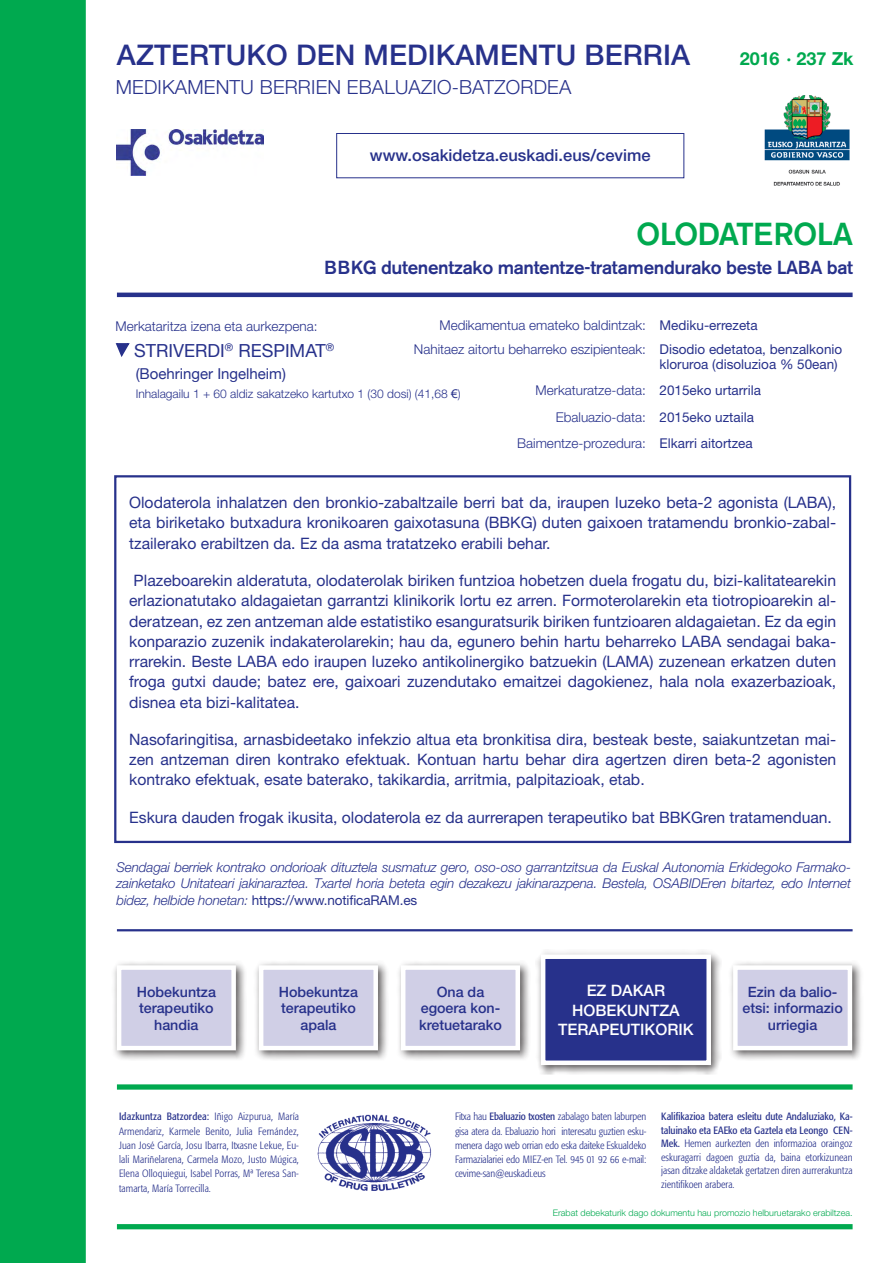
<style>
.page{position:relative;width:893px;height:1263px;background:#fff}
.page>*{position:absolute;margin:0;border:0;box-sizing:border-box;transform-origin:0 0}
.t1{font:500 31.5px "Akzidenz Grotesk BE";letter-spacing:-.02em;color:#00a94f}
.t2{font:500 28.5px "Helvetica Neue";letter-spacing:.005em;color:#27318b}
.t3{font:300 19.5px "Helvetica Neue";letter-spacing:.01em;color:#27318b}
.t4{font:500 18.75px "Akzidenz Grotesk BE";letter-spacing:-.02em;color:#27318b}
.t5{font:18px "Helvetica Neue";color:#27318b}
.t6{font:700 18px "Helvetica Neue";color:#00a94f}
.t7{font:500 16.5px "Helvetica Neue";color:#27318b}
.t8{font:15.75px/20.2px "Helvetica Neue";color:#27318b;text-align:justify}
.t9{font:500 15.75px/19.5px "Helvetica Neue";color:#fff;text-align:center}
.t10{font:15px "Helvetica Neue";color:#27318b}
.t11{font:500 14.25px/16.5px "Helvetica Neue";color:#27318b;text-align:center}
.t12{font:italic 300 13.5px/16.5px "Helvetica Neue";letter-spacing:-.01em;color:#27318b;text-align:justify}
.t13{font:300 13.5px/23.5px "Helvetica Neue";color:#27318b}
.t14{font:13.5px "Helvetica Neue";color:#27318b}
.t15{font:300 12px "Helvetica Neue";color:#27318b}
.t16{font:300 condensed 10.5px/14.2px "Formata";color:#27318b;text-align:justify}
.t17{font:300 9px "Helvetica Neue";color:#00a94f}
.s1{font-weight:400}
.s2{font-family:"Arial";font-weight:400}
.s3{font-weight:400;font-style:normal}
</style>
<div class="page">
<div style="left:0;top:0;width:86px;height:1263px;background:#00a94f"></div>
<img style="left:117px;top:130px;width:147px;height:45px">
<img style="left:764px;top:95px;width:86px;height:91px">
<div style="left:117px;top:1224px;width:736px;height:5px;background:#00a94f"></div>
<div style="left:117px;top:1084px;width:736px;height:6px;background:#00a94f"></div>
<div style="left:336px;top:133px;width:348px;height:45px;background:#fff;border:1px solid #27318b"></div>
<img style="left:317px;top:1114px;width:114px;height:77px">
<hr style="left:117px;top:293px;width:736px;height:4px;background:#27318b">
<div style="left:114px;top:475px;width:737px;height:368px;border:2px solid #27318b"></div>
<div style="left:111px;top:960px;width:136px;height:101px;background:#231f20;opacity:.75"></div>
<div style="left:119px;top:967px;width:115px;height:81px;background:#d0cfe6"></div>
<div style="left:117px;top:965px;width:119px;height:85px;border:4px solid #fff"></div>
<div style="left:254px;top:960px;width:135px;height:101px;background:#231f20;opacity:.75"></div>
<div style="left:261px;top:967px;width:115px;height:81px;background:#d0cfe6"></div>
<div style="left:259px;top:965px;width:119px;height:85px;border:4px solid #fff"></div>
<div style="left:396px;top:960px;width:135px;height:101px;background:#231f20;opacity:.75"></div>
<div style="left:403px;top:967px;width:115px;height:81px;background:#d0cfe6"></div>
<div style="left:401px;top:965px;width:119px;height:85px;border:4px solid #fff"></div>
<hr style="left:117px;top:929px;width:736px;height:2px;background:#27318b">
<div style="left:728px;top:960px;width:135px;height:101px;background:#231f20;opacity:.75"></div>
<div style="left:735px;top:967px;width:115px;height:81px;background:#d0cfe6"></div>
<div style="left:733px;top:965px;width:119px;height:85px;border:4px solid #fff"></div>
<div style="left:535px;top:949px;width:187px;height:127px;background:#231f20;opacity:.75"></div>
<div style="left:543px;top:957px;width:166px;height:106px;background:#27318b"></div>
<div style="left:541px;top:954px;width:170px;height:111px;border:4px solid #fff"></div>
<svg style="left:115px;top:343px;width:15px;height:14px"></svg>
<h2 class="t2" style="left:117px;top:38px;width:575px">AZTERTUKO DEN MEDIKAMENTU BERRIA</h2>
<p class="t3" style="left:116px;top:75px;width:457px">MEDIKAMENTU BERRIEN EBALUAZIO-BATZORDEA</p>
<p class="t7" style="left:370px;top:145px;width:282px">www.osakidetza.euskadi.eus/cevime</p>
<p class="t6" style="left:740px;top:48px;width:115px">2016 · 237 Zk</p>
<h1 class="t1" style="left:636px;top:214px;width:218px">OLODATEROLA</h1>
<p class="t4" style="left:324px;top:256px;width:530px">BBKG dutenentzako mantentze-tratamendurako beste LABA bat</p>
<p class="t13" style="left:414px;top:313px;width:430px;text-indent:26px">Medikamentua emateko baldintzak: <span class="s1">Mediku-errezeta<br></span>Nahitaez aitortu beharreko eszipienteak: <span class="s1">Disodio edetatoa, benzalkonio</span></p>
<p class="t14" style="left:659px;top:356px;width:180px">kloruroa (disoluzioa % 50ean)</p>
<p class="t13" style="left:535px;top:378px;width:227px">Merkaturatze-data: <span class="s1">2015eko urtarrila</span></p>
<p class="t13" style="left:556px;top:405px;width:200px">Ebaluazio-data: <span class="s1">2015eko uztaila</span></p>
<p class="t13" style="left:517px;top:431px;width:237px">Baimentze-prozedura: <span class="s1">Elkarri aitortzea</span></p>
<p class="t13" style="left:116px;top:314px;width:203px">Merkataritza izena eta aurkezpena:</p>
<p class="t5" style="left:134px;top:340px;width:201px">StriverdI <sup>®</sup> Respimat<sup>®</sup></p>
<p class="t10" style="left:136px;top:364px;width:152px">(Boehringer I ngelheim)</p>
<p class="t15" style="left:136px;top:386px;width:327px">Inhalagailu 1 + 60 aldiz sakatzeko kartutxo 1 (30 dosi) (41,68 <span class="s2">€</span>)</p>
<p class="t8" style="left:129px;top:492px;width:708px">Olodaterola inhalatzen den bronkio-zabaltzaile berri bat da, iraupen luzeko beta-2 agonista (LABA), eta biriketako butxadura kronikoaren gaixotasuna (BBKG) duten gaixoen tratamendu bronkio-zabal&shy;tzailerako erabiltzen da. Ez da asma tratatzeko erabili behar.</p>
<p class="t8" style="left:129px;top:570px;width:709px">Plazeboarekin alderatuta, olodaterolak biriken funtzioa hobetzen duela frogatu du, bizi-kalitatearekin erlazionatutako aldagaietan garrantzi klinikorik lortu ez arren. Formoterolarekin eta tiotropioarekin al&shy;deratzean, ez zen antzeman alde estatistiko esanguratsurik biriken funtzioaren aldagaietan. Ez da egin konparazio zuzenik indakaterolarekin; hau da, egunero behin hartu beharreko LABA sendagai baka&shy;rrarekin. Beste LABA edo iraupen luzeko antikolinergiko batzuekin (LAMA) zuzenean erkatzen duten froga gutxi daude; batez ere, gaixoari zuzendutako emaitzei dagokienez, hala nola exazerbazioak, disnea eta bizi-kalitatea.</p>
<p class="t8" style="left:129px;top:729px;width:708px">Nasofaringitisa, arnasbideetako infekzio altua eta bronkitisa dira, besteak beste, saiakuntzetan mai&shy;zen antzeman diren kontrako efektuak. Kontuan hartu behar dira agertzen diren beta-2 agonisten kontrako efektuak, esate baterako, takikardia, arritmia, palpitazioak, etab.</p>
<p class="t8" style="left:129px;top:807px;width:704px">Eskura dauden frogak ikusita, olodaterola ez da aurrerapen terapeutiko bat BBKGren tratamenduan.</p>
<p class="t12" style="left:117px;top:858px;width:736px">Sendagai berriek kontrako ondorioak dituztela susmatuz gero, oso-oso garrantzitsua da Euskal Autonomia Erkidegoko Farmako&shy;zainketako Unitateari jakinaraztea. Txartel horia beteta egin dezakezu jakinarazpena. Bestela, OSABIDEren bitartez, edo Internet bidez, helbide honetan: <span class="s3">https://www.notificaRAM.es</span></p>
<p class="t9" style="left:558px;top:981px;width:137px">EZ DAKAR<br>HOBEKUNTZA<br>TERAPEUTIKORIK</p>
<p class="t11" style="left:137px;top:983px;width:81px">Hobekuntza terapeutiko handia</p>
<p class="t11" style="left:279px;top:983px;width:81px">Hobekuntza terapeutiko apala</p>
<p class="t11" style="left:419px;top:983px;width:84px">Ona da egoera kon&shy;kretuetarako</p>
<p class="t11" style="left:742px;top:983px;width:102px">Ezin da balio&shy;etsi: informazio urriegia</p>
<p class="t16" style="left:119px;top:1110px;width:181px"><span class="s1">Idazkuntza Batzordea:</span> Iñigo Aizpurua, María Armendariz, Karmele Benito, Julia Fernández, Juan José García, Josu Ibarra, Itxasne Lekue, Eu&shy;lali Mariñelarena, Carmela Mozo, Justo Múgica, Elena Olloquiegui, Isabel Porras, Mª Teresa San&shy;tamarta, María Torrecilla.</p>
<p class="t16" style="left:455px;top:1110px;width:193px">Fitxa hau <span class="s1">Ebaluazio txosten</span> zabalago baten laburpen gisa atera da. Ebaluazio hori interesatu guztien esku&shy;menera dago web orrian edo eska daiteke Eskualdeko Farmazialariei edo MIEZ-en Tel. 945 01 92 66 e-mail: cevime-san@euskadi.eus</p>
<p class="t16" style="left:661px;top:1110px;width:193px;line-height:13.5px"><span class="s1">Kalifikazioa batera esleitu dute Andaluziako, Ka&shy;taluinako eta EAEko eta Gaztela eta Leongo CEN-Mek.</span> Hemen aurkezten den informazioa oraingoz eskuragarri dagoen guztia da, baina etorkizunean jasan ditzake aldaketak gertatzen diren aurrerakuntza zientifikoen arabera.</p>
<p class="t17" style="left:553px;top:1207px;width:301px">Erabat debekaturik dago dokumentu hau promozio helburuetarako erabiltzea.</p>
</div>
